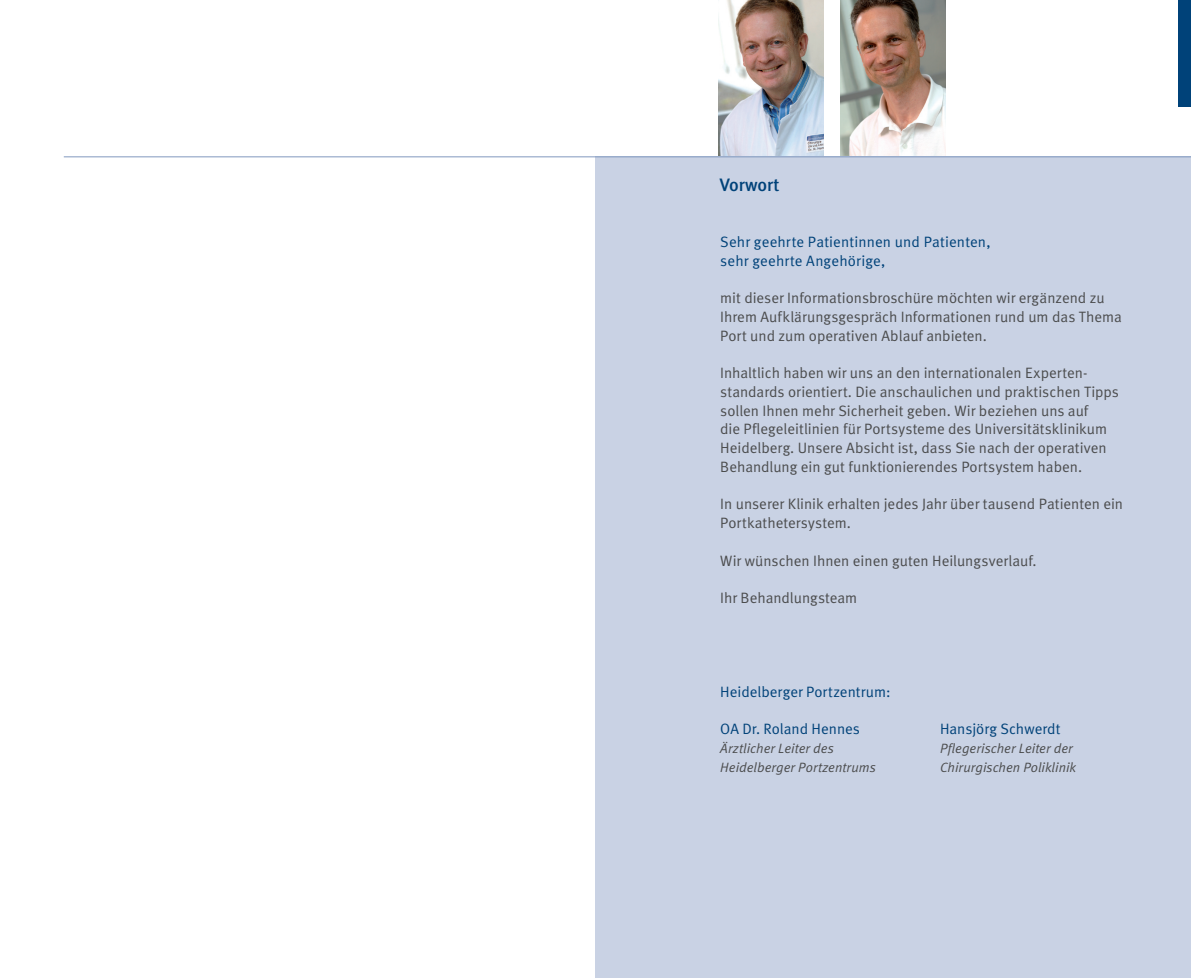
<style>
.page{position:relative;width:1191px;height:978px;background:#fff}
.page>*{position:absolute;margin:0;border:0;box-sizing:border-box;transform-origin:0 0}
.t1{font:500 18px "Meta";color:#004279}
.t2{font:15px/18.8px "Meta Normal";color:#4b4c4d}
.t3{font:15px/18.8px "Meta Normal";letter-spacing:.005em;color:#004279}
.t4{font:italic 13.5px/18.8px "Meta Normal";letter-spacing:.005em;color:#4b4c4d}
</style>
<div class="page">
<div style="left:1178px;top:0;width:13px;height:106px;background:#004279"></div>
<img style="left:719px;top:0;width:104px;height:156px">
<img style="left:840px;top:0;width:105px;height:156px">
<div style="left:595px;top:157px;width:596px;height:821px;background:#c9d2e4"></div>
<hr style="left:64px;top:156px;width:1127px;height:1px;background:#8198be">
<p class="t1" style="left:720px;top:174px;width:61px">Vorwort</p>
<p class="t3" style="left:720px;top:232px;width:272px">Sehr geehrte Patientinnen und Patienten, sehr geehrte Angehörige,</p>
<p class="t2" style="left:720px;top:288px;width:403px">mit dieser Informationsbroschüre möchten wir ergänzend zu<br>Ihrem Aufklärungsgespräch Informationen rund um das Thema<br>Port und zum operativen Ablauf anbieten.</p>
<p class="t2" style="left:720px;top:363px;width:400px">Inhaltlich haben wir uns an den internationalen Experten&shy;standards orientiert. Die anschaulichen und praktischen Tipps sollen Ihnen mehr Sicherheit geben. Wir beziehen uns auf<br>die Pflegeleitlinien für Portsysteme des Universitätsklinikum Heidelberg. Unsere Absicht ist, dass Sie nach der operativen Behandlung ein gut funktionierendes Portsystem haben.</p>
<p class="t2" style="left:720px;top:495px;width:404px">In unserer Klinik erhalten jedes Jahr über tausend Patienten ein<br>Portkathetersystem.</p>
<p class="t2" style="left:720px;top:551px;width:318px">Wir wünschen Ihnen einen guten Heilungsverlauf.</p>
<p class="t2" style="left:720px;top:588px;width:138px">Ihr Behandlungsteam</p>
<p class="t3" style="left:720px;top:682px;width:172px">Heidelberger Portzentrum:</p>
<p class="t3" style="left:720px;top:720px;width:141px">OA Dr. Roland Hennes</p>
<p class="t4" style="left:720px;top:739px;width:157px">Ärztlicher Leiter des<br>Heidelberger Portzentrums</p>
<p class="t3" style="left:940px;top:720px;width:122px">Hansjörg Schwerdt</p>
<p class="t4" style="left:940px;top:739px;width:137px">Pflegerischer Leiter der<br>Chirurgischen Poliklinik</p>
</div>
